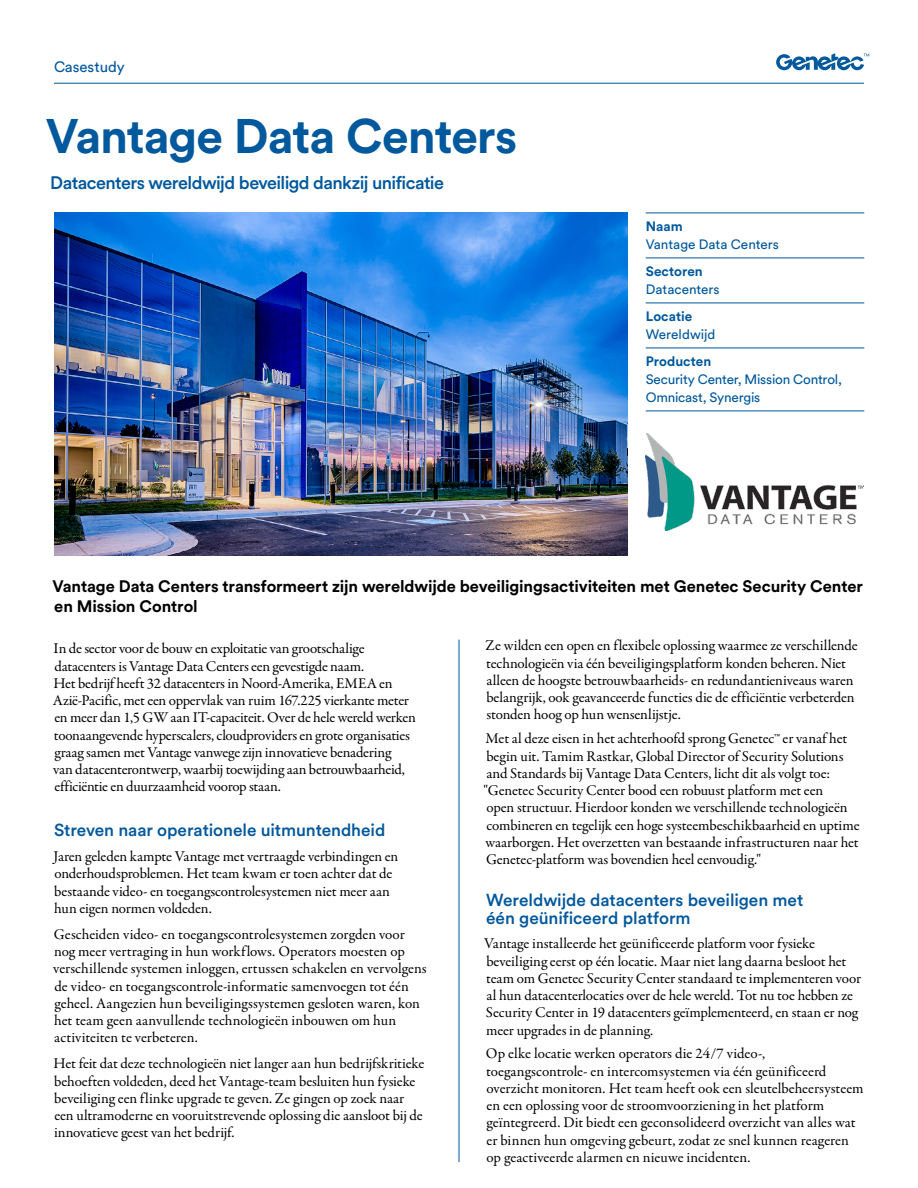
<style>
.page{position:relative;width:918px;height:1188px;background:#fff}
.page>*{position:absolute;margin:0;border:0;box-sizing:border-box;transform-origin:0 0}
.t1{font:700 48px "Circular Pro";letter-spacing:-.02em;color:#00589d}
.t2{font:500 18px "Circular Pro";letter-spacing:-.035em;color:#00589d}
.t3{font:500 17.25px/18px "Circular Pro";letter-spacing:-.005em;color:#00589d}
.t4{font:700 16.5px/19.5px "Circular Pro";letter-spacing:-.005em;color:#000}
.t5{font:15px/17.2px "Garamond Premr Pro";letter-spacing:-.005em;color:#000}
.t6{font:15px "Circular Pro";color:#00589d}
.t7{font:13.5px/18px "Circular Pro";letter-spacing:-.01em;color:#00589d}
.t8{font:700 13.5px "Circular Pro";letter-spacing:.005em;color:#00589d}
</style>
<div class="page">
<img style="left:54px;top:213px;width:574px;height:342px">
<hr style="left:54px;top:83px;width:810px;height:1px;background:#00589d">
<svg style="left:776px;top:53px;width:93px;height:17px"></svg>
<hr style="left:459px;top:640px;width:1px;height:522px;background:#00589d">
<img style="left:646px;top:434px;width:218px;height:97px">
<hr style="left:646px;top:213px;width:218px;height:1px;background:#00589d">
<hr style="left:646px;top:258px;width:218px;height:1px;background:#00589d">
<hr style="left:646px;top:303px;width:218px;height:1px;background:#00589d">
<hr style="left:646px;top:348px;width:218px;height:1px;background:#00589d">
<hr style="left:646px;top:411px;width:218px;height:1px;background:#00589d">
<p class="t6" style="left:54px;top:57px;width:72px">Casestudy</p>
<h1 class="t1" style="left:46px;top:103px;width:473px">Vantage Data Centers</h1>
<p class="t2" style="left:50px;top:170px;width:395px">Datacenters wereldwijd beveiligd dankzij unificatie</p>
<p class="t8" style="left:646px;top:217px;width:38px">Naam</p>
<p class="t7" style="left:646px;top:235px;width:135px">Vantage Data Centers</p>
<p class="t8" style="left:646px;top:262px;width:59px">Sectoren</p>
<p class="t7" style="left:646px;top:280px;width:76px">Datacenters</p>
<p class="t8" style="left:646px;top:307px;width:48px">Locatie</p>
<p class="t7" style="left:646px;top:325px;width:71px">Wereldwijd</p>
<p class="t8" style="left:646px;top:352px;width:67px">Producten</p>
<p class="t7" style="left:646px;top:370px;width:198px">Security Center, Mission Control,<br>Omnicast, Synergis</p>
<p class="t4" style="left:52px;top:576px;width:812px">Vantage Data Centers transformeert zijn wereldwijde beveiligingsactiviteiten met Genetec Security Center en Mission Control</p>
<p class="t5" style="left:53px;top:641px;width:365px">In de sector voor de bouw en exploitatie van grootschalige datacenters is Vantage Data Centers een gevestigde naam.<br>Het bedrijf heeft 32 datacenters in Noord-Amerika, EMEA en Azië-Pacific, met een oppervlak van ruim 167.225 vierkante meter en meer dan 1,5 GW aan IT-capaciteit. Over de hele wereld werken toonaangevende hyperscalers, cloudproviders en grote organisaties graag samen met Vantage vanwege zijn innovatieve benadering<br>van datacenterontwerp, waarbij toewijding aan betrouwbaarheid, efficiëntie en duurzaamheid voorop staan.</p>
<p class="t3" style="left:54px;top:821px;width:333px">Streven naar operationele uitmuntendheid</p>
<p class="t5" style="left:53px;top:848px;width:346px">Jaren geleden kampte Vantage met vertraagde verbindingen en onderhoudsproblemen. Het team kwam er toen achter dat de bestaande video- en toegangscontrolesystemen niet meer aan hun eigen normen voldeden.</p>
<p class="t5" style="left:53px;top:926px;width:375px">Gescheiden video- en toegangscontrolesystemen zorgden voor nog meer vertraging in hun workflows. Operators moesten op verschillende systemen inloggen, ertussen schakelen en vervolgens de video- en toegangscontrole-informatie samenvoegen tot één geheel. Aangezien hun beveiligingssystemen gesloten waren, kon het team geen aanvullende technologieën inbouwen om hun activiteiten te verbeteren.</p>
<p class="t5" style="left:53px;top:1055px;width:372px">Het feit dat deze technologieën niet langer aan hun bedrijfskritieke behoeften voldeden, deed het Vantage-team besluiten hun fysieke beveiliging een flinke upgrade te geven. Ze gingen op zoek naar een ultramoderne en vooruitstrevende oplossing die aansloot bij de innovatieve geest van het bedrijf.</p>
<p class="t5" style="left:486px;top:637px;width:374px">Ze wilden een open en flexibele oplossing waarmee ze verschillende technologieën via één beveiligingsplatform konden beheren. Niet alleen de hoogste betrouwbaarheids- en redundantieniveaus waren belangrijk, ook geavanceerde functies die de efficiëntie verbeterden stonden hoog op hun wensenlijstje.</p>
<p class="t5" style="left:484px;top:730px;width:377px">Met al deze eisen in het achterhoofd sprong Genetec™ er vanaf het begin uit. Tamim Rastkar, Global Director of Security Solutions and Standards bij Vantage Data Centers, licht dit als volgt toe: "Genetec Security Center bood een robuust platform met een<br>open structuur. Hierdoor konden we verschillende technologieën combineren en tegelijk een hoge systeembeschikbaarheid en uptime waarborgen. Het overzetten van bestaande infrastructuren naar het Genetec-platform was bovendien heel eenvoudig."</p>
<p class="t3" style="left:486px;top:890px;width:319px">Wereldwijde datacenters beveiligen met één geünificeerd platform</p>
<p class="t5" style="left:484px;top:935px;width:378px">Vantage installeerde het geünificeerde platform voor fysieke beveiliging eerst op één locatie. Maar niet lang daarna besloot het team om Genetec Security Center standaard te implementeren voor al hun datacenterlocaties over de hele wereld. Tot nu toe hebben ze Security Center in 19 datacenters geïmplementeerd, en staan er nog meer upgrades in de planning.</p>
<p class="t5" style="left:486px;top:1045px;width:379px">Op elke locatie werken operators die 24/7 video-, toegangscontrole- en intercomsystemen via één geünificeerd overzicht monitoren. Het team heeft ook een sleutelbeheersysteem en een oplossing voor de stroomvoorziening in het platform geïntegreerd. Dit biedt een geconsolideerd overzicht van alles wat er binnen hun omgeving gebeurt, zodat ze snel kunnen reageren op geactiveerde alarmen en nieuwe incidenten.</p>
</div>
